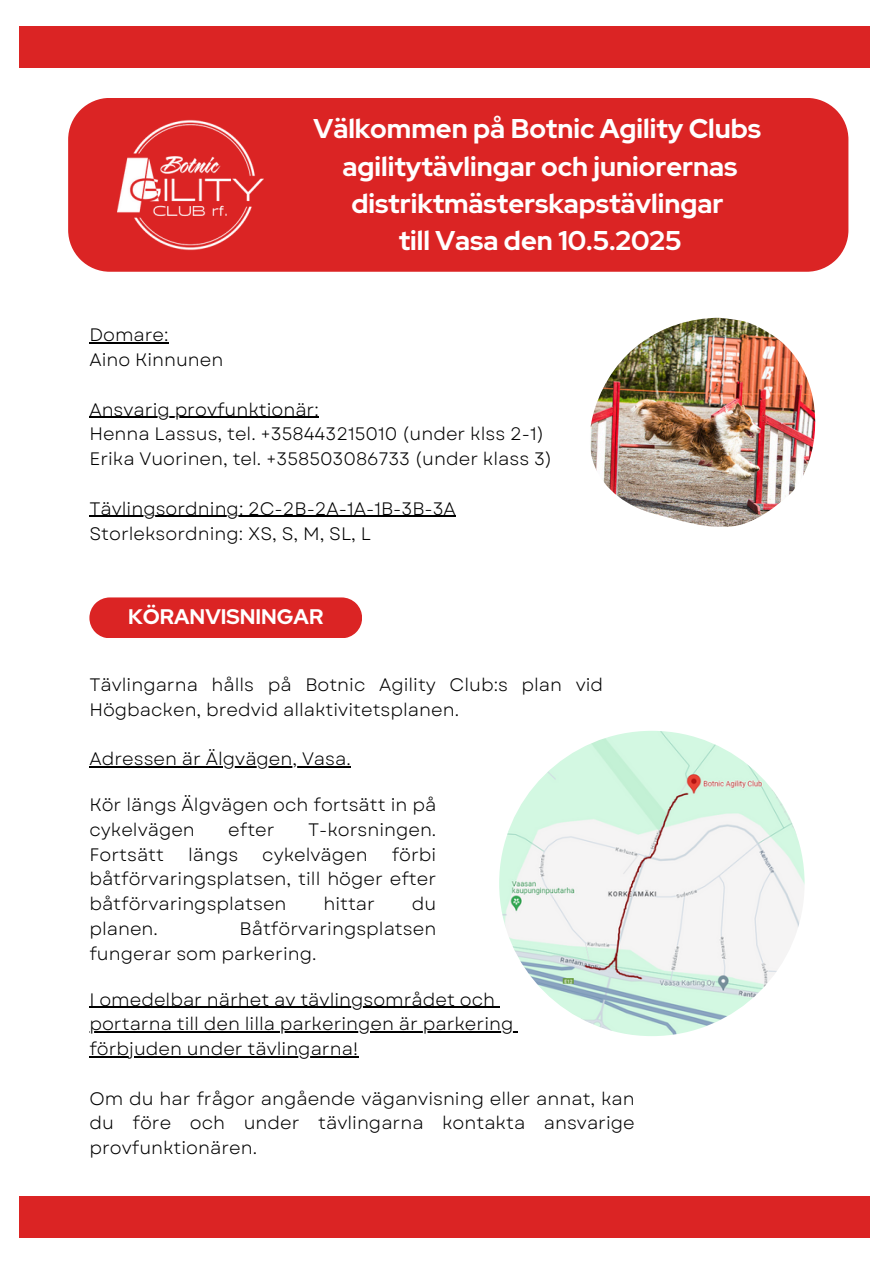
<style>
.page{position:relative;width:894px;height:1264px;background:#fff}
.page>*{position:absolute;margin:0;border:0;box-sizing:border-box;transform-origin:0 0}
.t1{font:700 27px/37.2px "Red Hat Display";color:#fff;text-align:center}
.t2{font:700 21px "Red Hat Display";color:#fff}
.t3{font:18px/24.8px "Garet";color:#000}
</style>
<div class="page">
<div style="left:19px;top:26px;width:850px;height:42px;background:#db2424"></div>
<div style="left:68px;top:98px;width:780px;height:174px;background:#db2424"></div>
<div style="left:89px;top:597px;width:273px;height:41px;background:#db2424"></div>
<div style="left:19px;top:1196px;width:850px;height:41px;background:#db2424"></div>
<img style="left:499px;top:730px;width:305px;height:306px;border-radius:50%">
<img style="left:590px;top:318px;width:225px;height:209px">
<img style="left:118px;top:112px;width:145px;height:145px">
<hr style="left:89px;top:342px;width:79px;height:1px;background:#000">
<hr style="left:89px;top:417px;width:230px;height:1px;background:#000">
<hr style="left:89px;top:516px;width:367px;height:1px;background:#000">
<hr style="left:89px;top:766px;width:261px;height:1px;background:#000">
<hr style="left:89px;top:1006px;width:406px;height:1px;background:#000">
<hr style="left:89px;top:1031px;width:424px;height:1px;background:#000">
<hr style="left:89px;top:1056px;width:269px;height:1px;background:#000">
<p class="t1" style="left:313px;top:110px;width:449px">Välkommen på Botnic Agility Clubs agilitytävlingar och juniorernas distriktmästerskapstävlingar<br>till Vasa den 10.5.2025</p>
<p class="t3" style="left:89px;top:323px;width:81px">Domare:</p>
<p class="t3" style="left:89px;top:347px;width:135px">Aino Kinnunen</p>
<p class="t3" style="left:89px;top:397px;width:231px">Ansvarig provfunktionär:</p>
<p class="t3" style="left:89px;top:422px;width:456px">Henna Lassus, tel. +358443215010 (under klss 2-1)</p>
<p class="t3" style="left:89px;top:446px;width:464px">Erika Vuorinen, tel. +358503086733 (under klass 3)</p>
<p class="t3" style="left:89px;top:496px;width:368px">Tävlingsordning: 2C-2B-2A-1A-1B-3B-3A</p>
<p class="t3" style="left:89px;top:521px;width:283px">Storleksordning: XS, S, M, SL, L</p>
<p class="t2" style="left:128px;top:603px;width:196px">KÖRANVISNINGAR</p>
<h2 class="t3" style="left:89px;top:672px;width:515px">Tävlingarna hålls på Botnic Agility Club:s plan vid<br>Högbacken, bredvid allaktivitetsplanen.</h2>
<p class="t3" style="left:89px;top:746px;width:263px">Adressen är Älgvägen, Vasa.</p>
<p class="t3" style="left:89px;top:792px;width:348px">Kör längs Älgvägen och fortsätt in på cykelvägen</p>
<p class="t3" style="left:228px;top:817px;width:48px">efter</p>
<p class="t3" style="left:308px;top:817px;width:130px">T-korsningen.</p>
<p class="t3" style="left:89px;top:842px;width:348px;text-align:justify;text-indent:302px">förbi båtförvaringsplatsen, till höger efter båtförvaringsplatsen</p>
<p class="t3" style="left:89px;top:842px;width:76px">Fortsätt</p>
<p class="t3" style="left:188px;top:842px;width:52px">längs</p>
<p class="t3" style="left:262px;top:842px;width:107px">cykelvägen</p>
<p class="t3" style="left:323px;top:891px;width:53px">hittar</p>
<p class="t3" style="left:412px;top:891px;width:26px">du</p>
<p class="t3" style="left:89px;top:916px;width:348px;text-indent:150px">Båtförvaringsplatsen fungerar som parkering.</p>
<p class="t3" style="left:89px;top:916px;width:70px">planen.</p>
<p class="t3" style="left:89px;top:986px;width:407px">I omedelbar närhet av tävlingsområdet och</p>
<p class="t3" style="left:89px;top:1011px;width:425px">portarna till den lilla parkeringen är parkering</p>
<p class="t3" style="left:89px;top:1036px;width:270px">förbjuden under tävlingarna!</p>
<p class="t3" style="left:89px;top:1085px;width:546px;text-align:justify">Om du har frågor angående väganvisning eller annat, kan du före och under tävlingarna kontakta ansvarige provfunktionären.</p>
</div>
